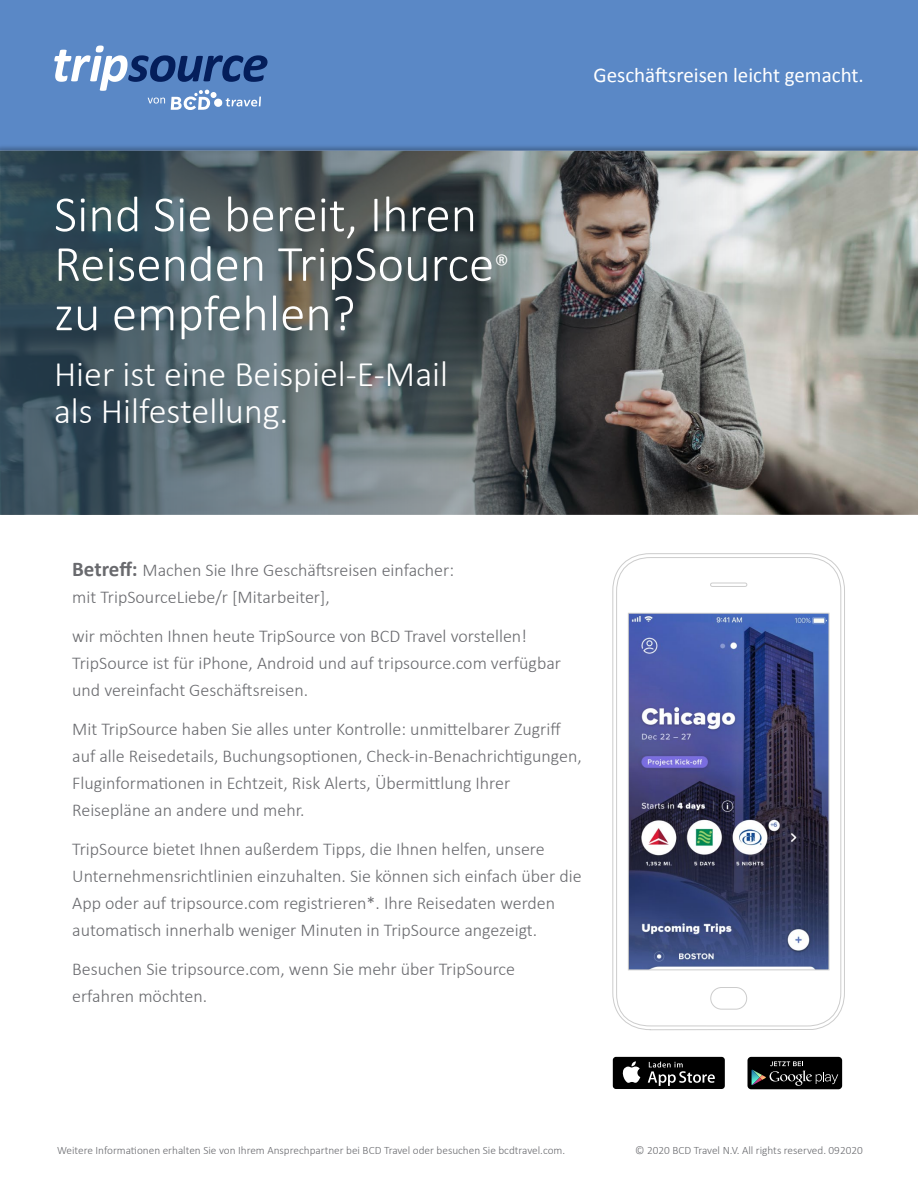
<style>
.page{position:relative;width:918px;height:1188px;background:#fff}
.page>*{position:absolute;margin:0;border:0;box-sizing:border-box;transform-origin:0 0}
.t1{font:300 51px/49.5px "Calibri";color:#fff}
.t2{font:300 36px/37.5px "Calibri";color:#fff}
.t3{font:21px "Calibri";color:#fff}
.t4{font:300 18px/27px "Calibri";color:#696a6e}
.t5{font:300 11.25px "Calibri";color:#696a6e}
.s1{font-size:30px}
.s2{font-weight:700;font-size:21px}
</style>
<div class="page">
<div style="left:0;top:0;width:918px;height:151px;background:#5a88c6"></div>
<img style="left:0;top:146px;width:918px;height:5px">
<svg style="left:54px;top:46px;width:214px;height:64px"></svg>
<svg style="left:612px;top:553px;width:233px;height:478px"></svg>
<div style="left:616px;top:557px;width:225px;height:469px;border:1px solid #ccc;border-radius:34px"></div>
<svg style="left:710px;top:582px;width:38px;height:5px"></svg>
<div style="left:710px;top:987px;width:37px;height:23px;border:1px solid #ccc;border-radius:11px"></div>
<img style="left:630px;top:615px;width:197px;height:353px">
<img style="left:743px;top:151px;width:175px;height:364px">
<svg style="left:0;top:151px;width:743px;height:364px;background:#596366"></svg>
<div style="left:628px;top:613px;width:201px;height:357px;border:1px solid #ccc"></div>
<div style="left:613px;top:1057px;width:112px;height:32px;background:#000;border-radius:3px"></div>
<svg style="left:622px;top:1061px;width:18px;height:22px"></svg>
<svg style="left:648px;top:1062px;width:67px;height:24px"></svg>
<div style="left:748px;top:1057px;width:94px;height:32px;background:#000;border-radius:4px"></div>
<svg style="left:752px;top:1061px;width:86px;height:25px"></svg>
<h1 class="t1" style="left:54px;top:187px;width:457px">Sind Sie bereit, Ihren<br>Reisenden TripSource<span class="s1">® </span>zu empfehlen?</h1>
<h2 class="t2" style="left:54px;top:353px;width:396px">Hier ist eine Beispiel-E-Mail als Hilfestellung.</h2>
<p class="t3" style="left:593px;top:61px;width:272px">Geschäftsreisen leicht gemacht.</p>
<p class="t4" style="left:72px;top:555px;width:383px"><span class="s2">Betreff:</span> Machen Sie Ihre Geschäftsreisen einfacher: mit TripSourceLiebe/r [Mitarbeiter],</p>
<p class="t4" style="left:72px;top:621px;width:490px">wir möchten Ihnen heute TripSource von BCD Travel vorstellen!<br>TripSource ist für iPhone, Android und auf tripsource.com verfügbar und vereinfacht Geschäftsreisen.</p>
<p class="t4" style="left:72px;top:714px;width:511px">Mit TripSource haben Sie alles unter Kontrolle: unmittelbarer Zugriff auf alle Reisedetails, Buchungsoptionen, Check-in-Benachrichtigungen, Fluginformationen in Echtzeit, Risk Alerts, Übermittlung Ihrer Reisepläne an andere und mehr.</p>
<p class="t4" style="left:72px;top:834px;width:511px">TripSource bietet Ihnen außerdem Tipps, die Ihnen helfen, unsere Unternehmensrichtlinien einzuhalten. Sie können sich einfach über die App oder auf tripsource.com registrieren*. Ihre Reisedaten werden automatisch innerhalb weniger Minuten in TripSource angezeigt.</p>
<p class="t4" style="left:72px;top:954px;width:444px">Besuchen Sie tripsource.com, wenn Sie mehr über TripSource erfahren möchten.</p>
<p class="t5" style="left:57px;top:1143px;width:510px">Weitere Informationen erhalten Sie von Ihrem Ansprechpartner bei BCD Travel oder besuchen Sie bcdtravel.com.</p>
<p class="t5" style="left:635px;top:1143px;width:229px">© 2020 BCD Travel N.V. All rights reserved. 092020</p>
</div>
